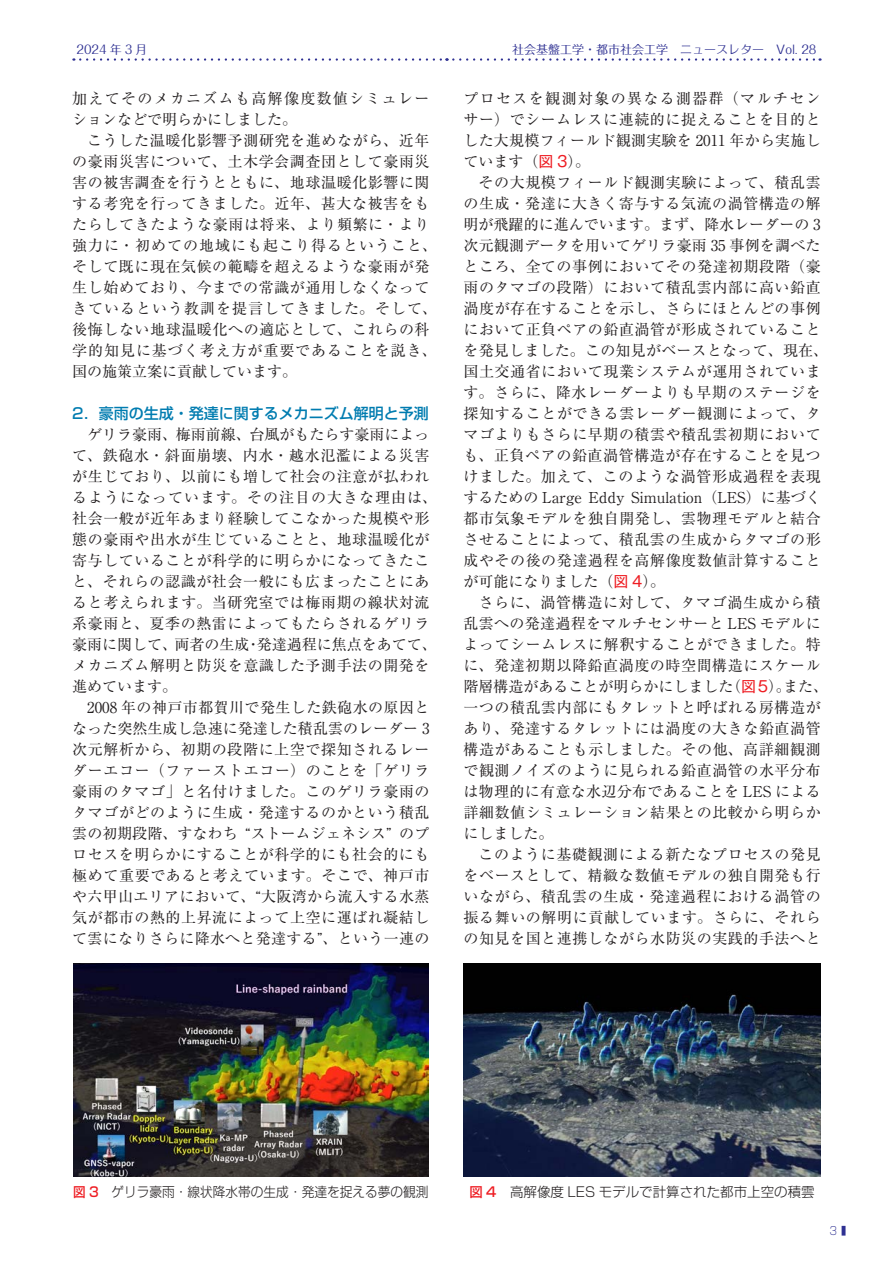
<style>
.page{position:relative;width:893px;height:1263px;background:#fff}
.page>*{position:absolute;margin:0;border:0;box-sizing:border-box;transform-origin:0 0}
.本文10P{font:15px/21px "Ryumin Pr 6 N";letter-spacing:.04em;color:#231f20}
.本文10P-2{font:15px/21px "Ryumin Pr 6 N";letter-spacing:.085em;color:#231f20}
.最前線-小見出しGo{font:500 15px "Shin Go Pr 6 N";color:#007cb0}
.キャプション-CCC{font:300 13.5px "Shin Go Pr 6 N";color:#231f20;scale:.94 1}
.キャプション-CCC-2{font:300 13.5px "Shin Go Pr 6 N";color:#231f20}
.t1{font:12px "Folk Pro";color:#2e3092}
.t2{font:300 expanded 11.25px "Shin Go Pr 6 N";color:#2e3092;scale:.9 1}
.s1{font-family:"Gothic MB101 Pr 6 N";color:#ee1d23}
.s2{font-weight:500;color:#ee1d23}
</style>
<div class="page">
<svg style="left:80px;top:58px;width:367px;height:3px"></svg>
<svg style="left:453px;top:58px;width:368px;height:3px"></svg>
<img style="left:463px;top:963px;width:358px;height:214px">
<img style="left:73px;top:963px;width:356px;height:214px">
<p class="t1" style="left:77px;top:39px;width:72px">2024 年 3 月</p>
<p class="t1" style="left:512px;top:39px;width:306px">社会基盤工学・都市社会工学　ニュースレター　Vol. 28</p>
<p class="本文10P-2" style="left:72px;top:87px;width:359px">加えてそのメカニズムも高解像度数値シミュレーションなどで明らかにしました。</p>
<p class="本文10P" style="left:72px;top:129px;width:366px;text-indent:15px">こうした温暖化影響予測研究を進めながら、近年の豪雨災害について、土木学会調査団として豪雨災害の被害調査を行うとともに、地球温暖化影響に関する考究を行ってきました。近年、甚大な被害をもたらしてきたような豪雨は将来、より頻繁に・より強力に・初めての地域にも起こり得るということ、そして既に現在気候の範疇を超えるような豪雨が発生し始めており、今までの常識が通用しなくなってきているという教訓を提言してきました。そして、後悔しない地球温暖化への適応として、これらの科学的知見に基づく考え方が重要であることを説き、国の施策立案に貢献しています。</p>
<p class="最前線-小見出しGo" style="left:72px;top:401px;width:358px">2．豪雨の生成・発達に関するメカニズム解明と予測</p>
<p class="本文10P" style="left:72px;top:423px;width:366px;text-indent:15px">ゲリラ豪雨、梅雨前線、台風がもたらす豪雨によって、鉄砲水・斜面崩壊、内水・越水氾濫による災害が生じており、以前にも増して社会の注意が払われるようになっています。その注目の大きな理由は、社会一般が近年あまり経験してこなかった規模や形態の豪雨や出水が生じていることと、地球温暖化が寄与していることが科学的に明らかになってきたこと、それらの認識が社会一般にも広まったことにあると考えられます。当研究室では梅雨期の線状対流系豪雨と、夏季の熱雷によってもたらされるゲリラ豪雨に関して、両者の生成・発達過程に焦点をあてて、メカニズム解明と防災を意識した予測手法の開発を進めています。</p>
<p class="本文10P" style="left:72px;top:696px;width:359px;text-align:justify;text-indent:15px">2008 年の神戸市都賀川で発生した鉄砲水の原因となった突然生成し急速に発達した積乱雲のレーダー 3次元解析から、初期の段階に上空で探知されるレーダーエコー（ファーストエコー）のことを「ゲリラ豪雨のタマゴ」と名付けました。このゲリラ豪雨のタマゴがどのように生成・発達するのかという積乱雲の初期段階、すなわち “ストームジェネシス” のプロセスを明らかにすることが科学的にも社会的にも極めて重要であると考えています。そこで、神戸市や六甲山エリアにおいて、“大阪湾から流入する水蒸気が都市の熱的上昇流によって上空に運ばれ凝結して雲になりさらに降水へと発達する”、という一連の</p>
<p class="本文10P" style="left:463px;top:87px;width:359px;text-align:justify">プロセスを観測対象の異なる測器群（マルチセンサー）でシームレスに連続的に捉えることを目的とした大規模フィールド観測実験を 2011 年から実施しています（<span class="s1">図 3</span>）。</p>
<p class="本文10P" style="left:463px;top:171px;width:366px;text-indent:15px">その大規模フィールド観測実験によって、積乱雲の生成・発達に大きく寄与する気流の渦管構造の解明が飛躍的に進んでいます。まず、降水レーダーの 3次元観測データを用いてゲリラ豪雨 35 事例を調べたところ、全ての事例においてその発達初期段階（豪雨のタマゴの段階）において積乱雲内部に高い鉛直渦度が存在することを示し、さらにほとんどの事例において正負ペアの鉛直渦管が形成されていることを発見しました。この知見がベースとなって、現在、国土交通省において現業システムが運用されています。さらに、降水レーダーよりも早期のステージを探知することができる雲レーダー観測によって、タマゴよりもさらに早期の積雲や積乱雲初期においても、正負ペアの鉛直渦管構造が存在することを見つけました。加えて、このような渦管形成過程を表現するための Large Eddy Simulation（LES）に基づく都市気象モデルを独自開発し、雲物理モデルと結合させることによって、積乱雲の生成からタマゴの形成やその後の発達過程を高解像度数値計算することが可能になりました（<span class="s1">図 4</span>）。</p>
<p class="本文10P" style="left:463px;top:591px;width:366px;text-indent:15px">さらに、渦管構造に対して、タマゴ渦生成から積乱雲への発達過程をマルチセンサーと LES モデルによってシームレスに解釈することができました。特に、発達初期以降鉛直渦度の時空間構造にスケール階層構造があることが明らかにしました（<span class="s1">図5</span>）。また、一つの積乱雲内部にもタレットと呼ばれる房構造があり、発達するタレットには渦度の大きな鉛直渦管構造があることも示しました。その他、高詳細観測で観測ノイズのように見られる鉛直渦管の水平分布は物理的に有意な水辺分布であることを LES による詳細数値シミュレーション結果との比較から明らかにしました。</p>
<p class="本文10P" style="left:463px;top:843px;width:359px;text-align:justify;text-indent:15px">このように基礎観測による新たなプロセスの発見をベースとして、精緻な数値モデルの独自開発も行いながら、積乱雲の生成・発達過程における渦管の振る舞いの解明に貢献しています。さらに、それらの知見を国と連携しながら水防災の実践的手法へと</p>
<p class="キャプション-CCC" style="left:73px;top:1180px;width:380px"><span class="s2">図 3</span>　ゲリラ豪雨・線状降水帯の生成・発達を捉える夢の観測</p>
<p class="キャプション-CCC-2" style="left:469px;top:1180px;width:347px"><span class="s2">図 4</span>　高解像度 LES モデルで計算された都市上空の積雲</p>
<p class="t2" style="left:829px;top:1221px;width:20px">3　■</p>
</div>
